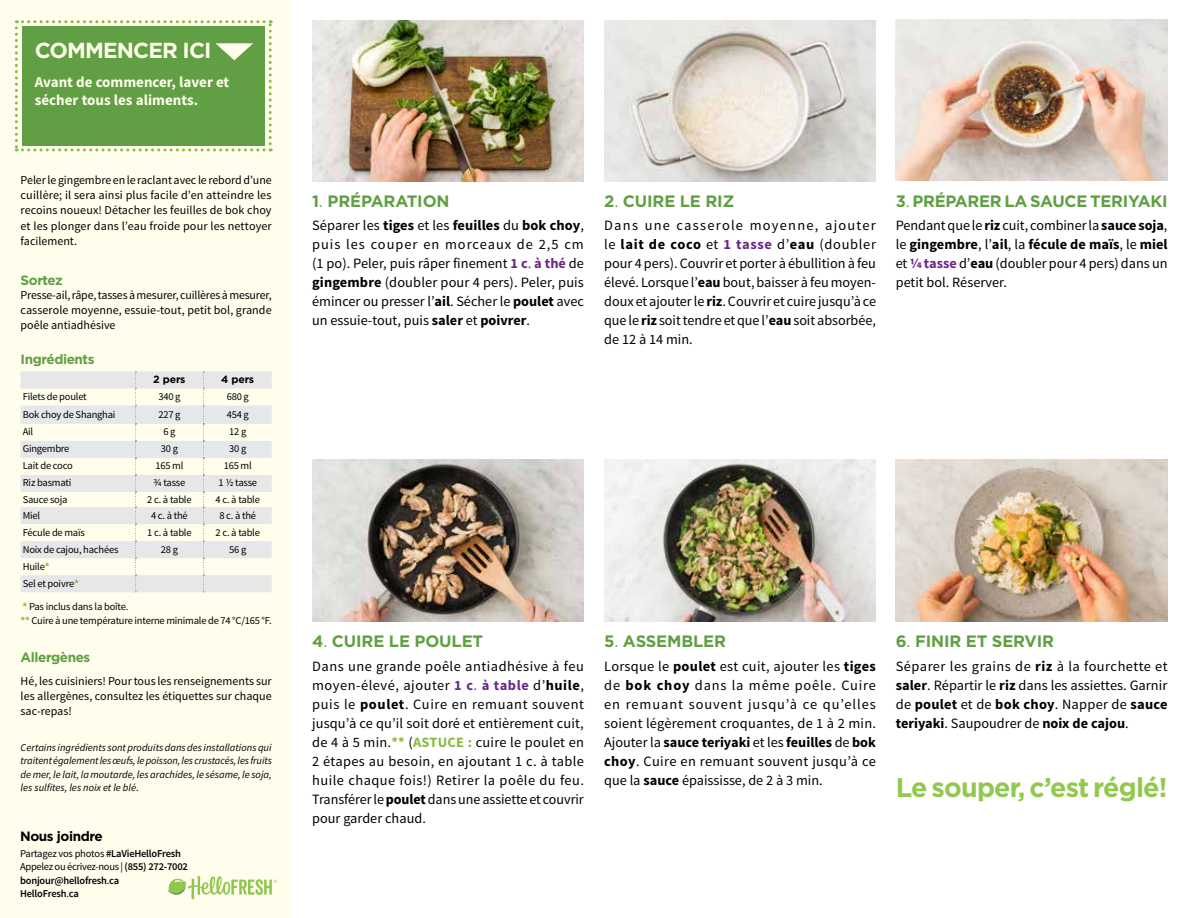
<style>
.page{position:relative;width:1188px;height:918px;background:#fff}
.page>*{position:absolute;margin:0;border:0;box-sizing:border-box;transform-origin:0 0}
.t1{font:700 27px "Gotham";letter-spacing:-.03em;color:#91c84e}
.t2{font:700 21.75px "Gotham";letter-spacing:-.04em;color:#fffdec}
.t3{font:700 16.5px "Gotham";letter-spacing:-.01em;color:#609f43}
.t4{font:700 15px/18px "Source Sans Pro";color:#fffdec}
.t5{font:14.25px/19px "Source Sans Pro";color:#000;text-align:justify}
.t6{font:700 13.5px "Gotham";letter-spacing:-.03em;color:#609f43}
.t7{font:700 13.5px "Gotham";letter-spacing:-.03em;color:#000}
.t8{font:12px/15.3px "Source Sans Pro";letter-spacing:.005em;color:#000;text-align:justify}
.t9{font:10.5px/17px "Source Sans Pro";letter-spacing:-.02em;color:#000}
.t10{font:italic 10.5px/13.5px "Source Sans Pro";color:#000;text-align:justify}
.t11{font:600 10.5px/13.5px "Source Sans Pro";letter-spacing:-.02em;color:#000}
.t12{font:700 10.5px "Gotham";letter-spacing:-.01em;color:#000}
.s1{font-weight:700;color:#8cba42}
.s2{font-style:normal}
.s3{font-weight:400}
.s4{font-weight:700}
.s5{font-weight:700;color:#6c2888}
.s6{color:#6c2888}
</style>
<div class="page">
<div style="left:0;top:0;width:292px;height:918px;background:#fffdec"></div>
<svg style="left:21px;top:372px;width:251px;height:220px;fill:#e6e7e8"></svg>
<svg style="left:203px;top:372px;width:1px;height:220px"></svg>
<svg style="left:135px;top:372px;width:1px;height:220px"></svg>
<svg style="left:168px;top:876px;width:109px;height:23px"></svg>
<svg style="left:15px;top:20px;width:257px;height:131px;background:#73aa56"></svg>
<img style="left:312px;top:459px;width:272px;height:162px">
<img style="left:604px;top:459px;width:272px;height:162px">
<img style="left:896px;top:459px;width:271px;height:162px">
<img style="left:896px;top:20px;width:272px;height:160px">
<img style="left:604px;top:20px;width:272px;height:161px">
<img style="left:312px;top:20px;width:272px;height:161px">
<h2 class="t2" style="left:35px;top:36px;width:178px">COMMENCER ICI</h2>
<p class="t4" style="left:35px;top:74px;width:196px">Avant de commencer, laver et sécher tous les aliments.</p>
<p class="t8" style="left:21px;top:172px;width:253px">Peler le gingembre en le raclant avec le rebord d’une cuillère; il sera ainsi plus facile d’en atteindre les recoins noueux! Détacher les feuilles de bok choy et les plonger dans l’eau froide pour les nettoyer facilement.</p>
<p class="t6" style="left:21px;top:271px;width:44px">Sortez</p>
<p class="t8" style="left:21px;top:287px;width:253px">Presse-ail, râpe, tasses à mesurer, cuillères à mesurer, casserole moyenne, essuie-tout, petit bol, grande poêle antiadhésive</p>
<p class="t6" style="left:21px;top:351px;width:75px">Ingrédients</p>
<p class="t12" style="left:153px;top:373px;width:34px">2 pers</p>
<p class="t12" style="left:221px;top:373px;width:34px">4 pers</p>
<p class="t9" style="left:23px;top:388px;width:66px">Filets de poulet</p>
<p class="t9" style="left:158px;top:388px;width:24px">340 g</p>
<p class="t9" style="left:227px;top:388px;width:24px">680 g</p>
<p class="t9" style="left:23px;top:406px;width:94px">Bok choy de Shanghai</p>
<p class="t9" style="left:158px;top:406px;width:24px">227 g</p>
<p class="t9" style="left:227px;top:406px;width:24px">454 g</p>
<p class="t9" style="left:23px;top:424px;width:12px">Ail</p>
<p class="t9" style="left:163px;top:424px;width:14px">6 g</p>
<p class="t9" style="left:229px;top:424px;width:19px">12 g</p>
<p class="t9" style="left:23px;top:441px;width:48px">Gingembre</p>
<p class="t9" style="left:161px;top:441px;width:19px">30 g</p>
<p class="t9" style="left:229px;top:441px;width:19px">30 g</p>
<p class="t9" style="left:23px;top:458px;width:52px">Lait de coco</p>
<p class="t9" style="left:155px;top:458px;width:30px">165 ml</p>
<p class="t9" style="left:224px;top:458px;width:30px">165 ml</p>
<p class="t9" style="left:23px;top:475px;width:50px">Riz basmati</p>
<p class="t9" style="left:154px;top:475px;width:33px">3/4 tasse</p>
<p class="t9" style="left:218px;top:475px;width:40px">1 1/2 tasse</p>
<p class="t9" style="left:23px;top:491px;width:46px">Sauce soja</p>
<p class="t9" style="left:147px;top:491px;width:46px">2 c. à table</p>
<p class="t9" style="left:216px;top:491px;width:46px">4 c. à table</p>
<p class="t9" style="left:23px;top:507px;width:19px">Miel</p>
<p class="t9" style="left:151px;top:507px;width:38px">4 c. à thé</p>
<p class="t9" style="left:219px;top:507px;width:38px">8 c. à thé</p>
<p class="t9" style="left:23px;top:524px;width:64px">Fécule de maïs</p>
<p class="t9" style="left:147px;top:524px;width:46px">1 c. à table</p>
<p class="t9" style="left:216px;top:524px;width:46px">2 c. à table</p>
<p class="t9" style="left:23px;top:541px;width:97px">Noix de cajou, hachées</p>
<p class="t9" style="left:161px;top:541px;width:19px">28 g</p>
<p class="t9" style="left:229px;top:541px;width:19px">56 g</p>
<p class="t9" style="left:23px;top:558px;width:58px">Huile<span class="s1">*<br></span>Sel et poivre<span class="s1">*</span></p>
<p class="t9" style="left:21px;top:600px;width:253px;line-height:13.6px"><span class="s1">*</span> Pas inclus dans la boîte.<br><span class="s1">**</span> Cuire à une température interne minimale de 74 °C/165 °F.</p>
<p class="t6" style="left:21px;top:648px;width:71px">Allergènes</p>
<p class="t8" style="left:21px;top:673px;width:253px">Hé, les cuisiniers! Pour tous les renseignements sur les allergènes, consultez les étiquettes sur chaque sac-repas!</p>
<p class="t10" style="left:21px;top:740px;width:253px">Certains ingrédients sont produits dans des installations qui traitent également les œufs, le poisson, les crustacés, les fruits de mer, le lait, la moutarde, les arachides, le sésame, le soja, les sulfites, les noix et le blé<span class="s2">.</span></p>
<p class="t7" style="left:20px;top:827px;width:84px">Nous joindre</p>
<p class="t11" style="left:20px;top:847px;width:169px"><span class="s3">Partagez vos photos</span> #LaVieHelloFresh<br><span class="s3">Appelez ou écrivez-nous |</span> (855) 272-7002 bonjour@hellofresh<span class="s3">.</span>ca<br>HelloFresh<span class="s3">.</span>ca</p>
<p class="t3" style="left:312px;top:190px;width:139px">1<span class="s3">.</span> PRÉPARATION</p>
<p class="t5" style="left:312px;top:216px;width:273px">Séparer les <span class="s4">tiges</span> et les <span class="s4">feuilles</span> du <span class="s4">bok choy</span>, puis les couper en morceaux de 2,5 cm (1 po). Peler, puis râper finement <span class="s5">1 c</span><span class="s6">.</span> <span class="s5">à thé</span> de <span class="s4">gingembre</span> (doubler pour 4 pers). Peler, puis émincer ou presser l’<span class="s4">ail</span>. Sécher le <span class="s4">poulet</span> avec un essuie-tout, puis <span class="s4">saler</span> et <span class="s4">poivrer</span>.</p>
<p class="t3" style="left:604px;top:190px;width:132px">2<span class="s3">.</span> CUIRE LE RIZ</p>
<p class="t5" style="left:604px;top:216px;width:273px">Dans une casserole moyenne, ajouter le <span class="s4">lait de coco</span> et <span class="s5">1 tasse</span> d’<span class="s4">eau</span> (doubler pour 4 pers). Couvrir et porter à ébullition à feu élevé. Lorsque l’<span class="s4">eau</span> bout, baisser à feu moyen&shy;doux et ajouter le <span class="s4">riz</span>. Couvrir et cuire jusqu’à ce que le <span class="s4">riz</span> soit tendre et que l’<span class="s4">eau</span> soit absorbée, de 12 à 14 min.</p>
<p class="t3" style="left:896px;top:190px;width:273px">3<span class="s3">.</span> PRÉPARER LA SAUCE TERIYAKI</p>
<p class="t5" style="left:896px;top:216px;width:273px">Pendant que le <span class="s4">riz</span> cuit, combiner la <span class="s4">sauce soja</span>, le <span class="s4">gingembre</span>, l’<span class="s4">ail</span>, la <span class="s4">fécule de maïs</span>, le <span class="s4">miel </span>et <span class="s5">1/4 tasse</span> d’<span class="s4">eau</span> (doubler pour 4 pers) dans un petit bol. Réserver.</p>
<p class="t3" style="left:312px;top:631px;width:173px">4<span class="s3">.</span> CUIRE LE POULET</p>
<p class="t5" style="left:312px;top:657px;width:273px">Dans une grande poêle antiadhésive à feu moyen-élevé, ajouter <span class="s5">1 c</span><span class="s6">.</span> <span class="s5">à table</span> d’<span class="s4">huile</span>, puis le <span class="s4">poulet</span>. Cuire en remuant souvent jusqu’à ce qu’il soit doré et entièrement cuit, de 4 à 5 min.<span class="s1">**</span> (<span class="s1">ASTUCE :</span> cuire le poulet en 2 étapes au besoin, en ajoutant 1 c. à table huile chaque fois!) Retirer la poêle du feu.<br>Transférer le <span class="s4">poulet</span> dans une assiette et couvrir pour garder chaud.</p>
<p class="t3" style="left:604px;top:631px;width:123px">5<span class="s3">.</span> ASSEMBLER</p>
<p class="t5" style="left:604px;top:657px;width:273px">Lorsque le <span class="s4">poulet</span> est cuit, ajouter les <span class="s4">tiges </span>de <span class="s4">bok choy</span> dans la même poêle. Cuire en remuant souvent jusqu’à ce qu’elles soient légèrement croquantes, de 1 à 2 min.<br>Ajouter la <span class="s4">sauce teriyaki</span> et les <span class="s4">feuilles</span> de <span class="s4">bok choy</span>. Cuire en remuant souvent jusqu’à ce que la <span class="s4">sauce</span> épaississe, de 2 à 3 min.</p>
<p class="t3" style="left:896px;top:631px;width:160px">6<span class="s3">.</span> FINIR ET SERVIR</p>
<p class="t5" style="left:896px;top:657px;width:273px">Séparer les grains de <span class="s4">riz</span> à la fourchette et <span class="s4">saler</span>. Répartir le <span class="s4">riz</span> dans les assiettes. Garnir de <span class="s4">poulet</span> et de <span class="s4">bok choy</span>. Napper de <span class="s4">sauce teriyaki</span>. Saupoudrer de <span class="s4">noix de cajou</span>.</p>
<h1 class="t1" style="left:896px;top:769px;width:273px">Le souper, c’est réglé!</h1>
</div>
